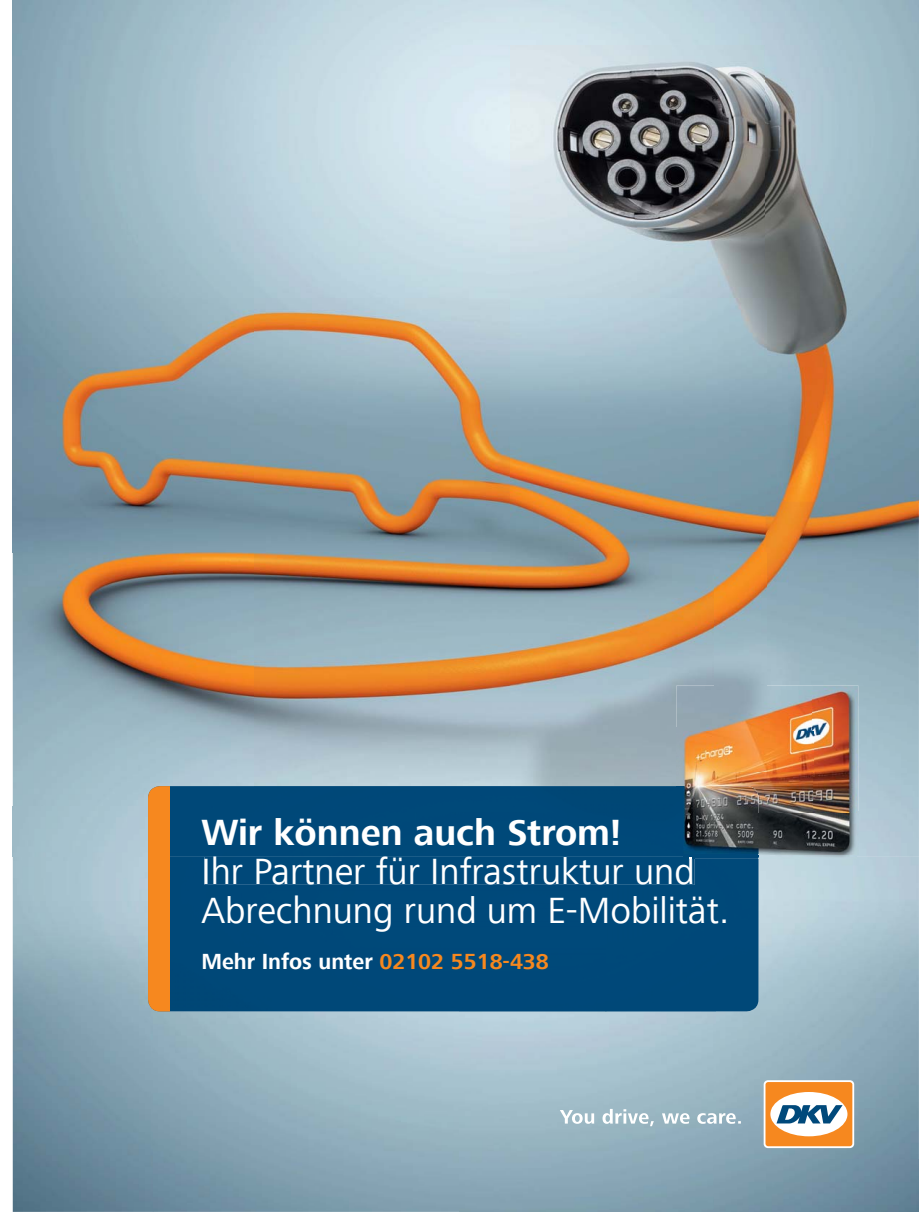
<style>
.page{position:relative;width:919px;height:1212px;background:#fff}
.page>*{position:absolute;margin:0;border:0;box-sizing:border-box;transform-origin:0 0}
.t1{font:37.5px/39px "Frutiger Next Com";color:#fff}
.t2{font:700 37.5px "Frutiger Next Com";color:#fff}
.t3{font:700 22.5px "Frutiger Next Com";color:#fff}
.s1{color:#f6881f}
</style>
<div class="page">
<img style="left:13px;top:857px;width:140px;height:355px">
<img style="left:715px;top:857px;width:203px;height:355px">
<img style="left:153px;top:1011px;width:306px;height:201px">
<img style="left:459px;top:1011px;width:256px;height:201px">
<img style="left:13px;top:45px;width:752px;height:507px">
<img style="left:765px;top:45px;width:153px;height:660px">
<img style="left:13px;top:552px;width:242px;height:254px">
<img style="left:255px;top:552px;width:459px;height:234px">
<img style="left:714px;top:552px;width:52px;height:133px">
<img style="left:856px;top:705px;width:62px;height:152px">
<div style="left:170px;top:786px;width:588px;height:225px;background:#004879"></div>
<div style="left:204px;top:857px;width:490px;height:28px;background:#00497a"></div>
<div style="left:148px;top:786px;width:22px;height:225px;background:#f6881f"></div>
<img style="left:758px;top:854px;width:98px;height:4px">
<img style="left:676px;top:685px;width:136px;height:42px">
<img style="left:812px;top:685px;width:46px;height:127px">
<img style="left:676px;top:727px;width:7px;height:127px">
<img style="left:758px;top:812px;width:100px;height:42px">
<img style="left:683px;top:690px;width:173px;height:123px">
<svg style="left:559px;top:1109px;width:181px;height:17px"></svg>
<svg style="left:763px;top:1080px;width:91px;height:68px"></svg>
<div style="left:765px;top:1082px;width:87px;height:64px;background:#f6881f;border-radius:3px"></div>
<div style="left:770px;top:1092px;width:77px;height:44px;background:#fff;border-radius:50%"></div>
<svg style="left:776px;top:1105px;width:66px;height:18px"></svg>
<p class="t2" style="left:201px;top:818px;width:421px">Wir können auch Strom!</p>
<p class="t1" style="left:201px;top:856px;width:529px">Ihr Partner für Infrastruktur und<br>Abrechnung rund um E-Mobilität.</p>
<p class="t3" style="left:201px;top:953px;width:349px">Mehr Infos unter <span class="s1">02102 5518-438</span></p>
</div>
